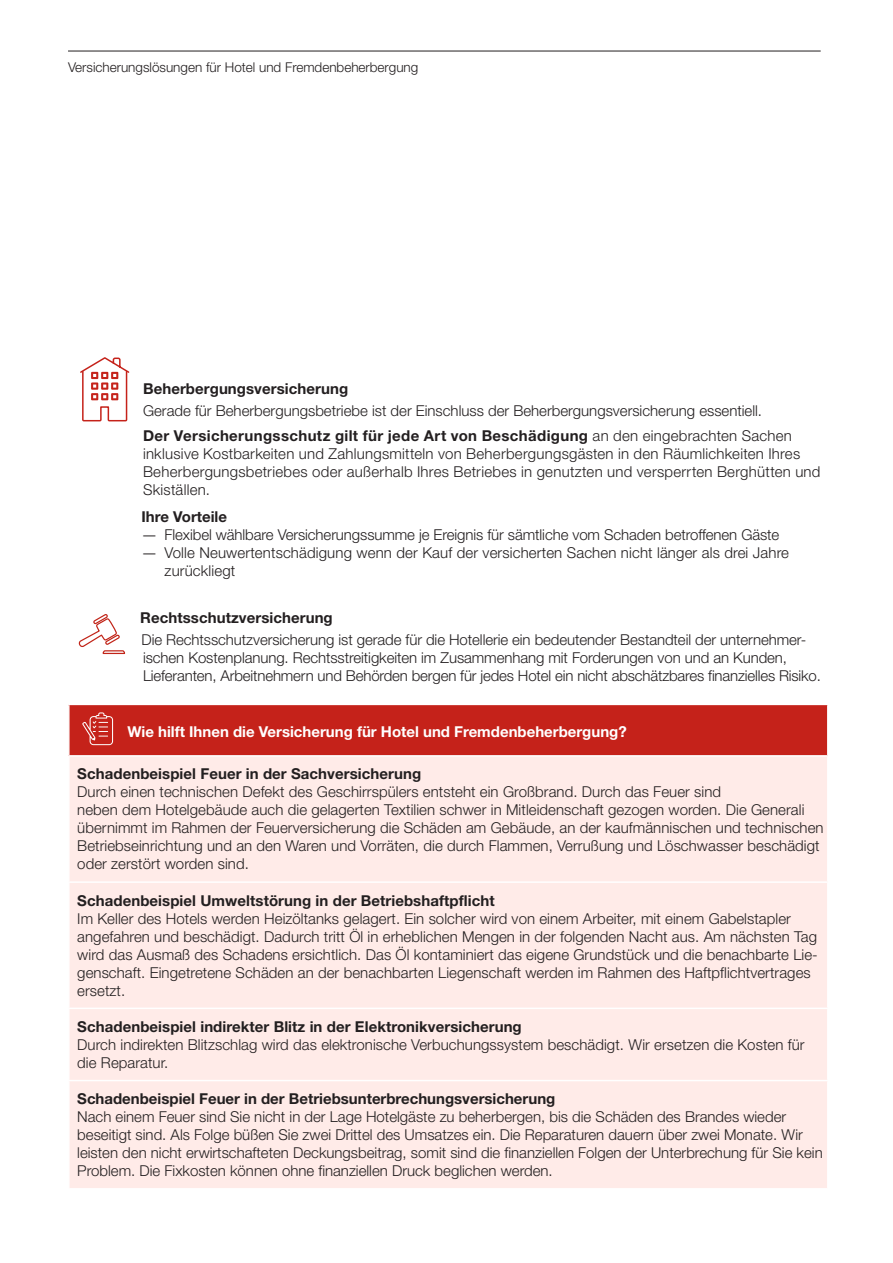
<style>
.page{position:relative;width:893px;height:1263px;background:#fff}
.page>*{position:absolute;margin:0;border:0;box-sizing:border-box;transform-origin:0 0}
.Fließtext{font:300 15px/18px "Helvetica Neue LT Std";letter-spacing:.005em;color:#231f20}
.lauft_hs_nicht_einrü{font:300 15px/18px "Helvetica Neue LT Std";letter-spacing:.015em;color:#231f20}
.subSubhead_hs{font:300 15px/18px "Helvetica Neue LT Std";color:#231f20}
.t1{font:700 15px "Helvetica Neue LT Std";color:#fff}
.Fließtext-2{font:700 15px "Helvetica Neue LT Std";letter-spacing:.005em;color:#231f20}
.subSubhead_hs-2{font:700 15px "Helvetica Neue LT Std";color:#231f20}
.t2{font:300 13.5px "Helvetica Neue LT Std";color:#231f20}
.s1{font-weight:700}
.s2{font-family:"Minion Pro";font-weight:400;font-size:18px}
</style>
<div class="page">
<hr style="left:68px;top:51px;width:753px;height:1px;background:#231f20">
<div style="left:69px;top:704px;width:759px;height:52px;background:#c5221a"></div>
<div style="left:70px;top:757px;width:757px;height:431px;background:#ffebe8"></div>
<hr style="left:68px;top:704px;width:761px;height:1px;background:#fff">
<hr style="left:68px;top:705px;width:2px;height:50px;background:#fff">
<hr style="left:827px;top:705px;width:2px;height:50px;background:#fff">
<hr style="left:68px;top:755px;width:761px;height:2px;background:#fff">
<hr style="left:68px;top:881px;width:761px;height:2px;background:#fff">
<hr style="left:68px;top:1007px;width:761px;height:2px;background:#fff">
<hr style="left:68px;top:1080px;width:761px;height:1px;background:#fff">
<svg style="left:79px;top:614px;width:46px;height:40px"></svg>
<svg style="left:82px;top:712px;width:31px;height:33px"></svg>
<svg style="left:80px;top:357px;width:49px;height:64px"></svg>
<p class="t2" style="left:68px;top:59px;width:352px">Versicherungslösungen für Hotel und Fremdenbeherbergung</p>
<p class="Fließtext-2" style="left:143px;top:379px;width:207px">Beherbergungsversicherung</p>
<p class="Fließtext" style="left:143px;top:402px;width:621px">Gerade für Beherbergungsbetriebe ist der Einschluss der Beherbergungsversicherung essentiell.</p>
<p class="lauft_hs_nicht_einrü" style="left:143px;top:426px;width:679px"><span class="s1">Der Versicherungsschutz gilt für jede Art von Beschädigung</span> an den eingebrachten Sachen inklusive Kostbarkeiten und Zahlungsmitteln von Beherbergungsgästen in den Räumlichkeiten Ihres Beherbergungsbetriebes oder außerhalb Ihres Betriebes in genutzten und versperrten Berghütten und Skiställen.</p>
<p class="subSubhead_hs-2" style="left:142px;top:507px;width:87px">Ihre Vorteile</p>
<p class="subSubhead_hs" style="left:142px;top:525px;width:638px"><span class="s2">-</span> Flexibel wählbare Versicherungssumme je Ereignis für sämtliche vom Schaden betroffenen Gäste</p>
<p class="subSubhead_hs" style="left:165px;top:543px;width:626px;text-indent:-22px"><span class="s2">-</span> Volle Neuwertentschädigung wenn der Kauf der versicherten Sachen nicht länger als drei Jahre zurückliegt</p>
<p class="Fließtext-2" style="left:140px;top:608px;width:194px">Rechtsschutzversicherung</p>
<p class="Fließtext" style="left:142px;top:630px;width:681px">Die Rechtsschutzversicherung ist gerade für die Hotellerie ein bedeutender Bestandteil der unternehmer&shy;ischen Kostenplanung. Rechtsstreitigkeiten im Zusammenhang mit Forderungen von und an Kunden,<br>Lieferanten, Arbeitnehmern und Behörden bergen für jedes Hotel ein nicht abschätzbares finanzielles Risiko.</p>
<p class="t1" style="left:127px;top:722px;width:501px">Wie hilft Ihnen die Versicherung für Hotel und Fremdenbeherbergung?</p>
<p class="Fließtext" style="left:77px;top:765px;width:748px"><span class="s1">Schadenbeispiel Feuer in der Sachversicherung<br></span>Durch einen technischen Defekt des Geschirrspülers entsteht ein Großbrand. Durch das Feuer sind<br>neben dem Hotelgebäude auch die gelagerten Textilien schwer in Mitleidenschaft gezogen worden. Die Generali übernimmt im Rahmen der Feuerversicherung die Schäden am Gebäude, an der kaufmännischen und technischen Betriebseinrichtung und an den Waren und Vorräten, die durch Flammen, Verrußung und Löschwasser beschädigt oder zerstört worden sind.</p>
<p class="Fließtext" style="left:77px;top:891px;width:742px"><span class="s1">Schadenbeispiel Umweltstörung in der Betriebshaftpflicht<br></span>Im Keller des Hotels werden Heizöltanks gelagert. Ein solcher wird von einem Arbeiter, mit einem Gabelstapler angefahren und beschädigt. Dadurch tritt Öl in erheblichen Mengen in der folgenden Nacht aus. Am nächsten Tag wird das Ausmaß des Schadens ersichtlich. Das Öl kontaminiert das eigene Grundstück und die benachbarte Lie&shy;genschaft. Eingetretene Schäden an der benachbarten Liegenschaft werden im Rahmen des Haftpflichtvertrages ersetzt.</p>
<p class="lauft_hs_nicht_einrü" style="left:77px;top:1017px;width:729px"><span class="s1">Schadenbeispiel indirekter Blitz in der Elektronikversicherung<br></span>Durch indirekten Blitzschlag wird das elektronische Verbuchungssystem beschädigt. Wir ersetzen die Kosten für die Reparatur.</p>
<p class="Fließtext" style="left:77px;top:1089px;width:747px"><span class="s1">Schadenbeispiel Feuer in der Betriebsunterbrechungsversicherung<br></span>Nach einem Feuer sind Sie nicht in der Lage Hotelgäste zu beherbergen, bis die Schäden des Brandes wieder beseitigt sind. Als Folge büßen Sie zwei Drittel des Umsatzes ein. Die Reparaturen dauern über zwei Monate. Wir leisten den nicht erwirtschafteten Deckungsbeitrag, somit sind die finanziellen Folgen der Unterbrechung für Sie kein Problem. Die Fixkosten können ohne finanziellen Druck beglichen werden.</p>
</div>
